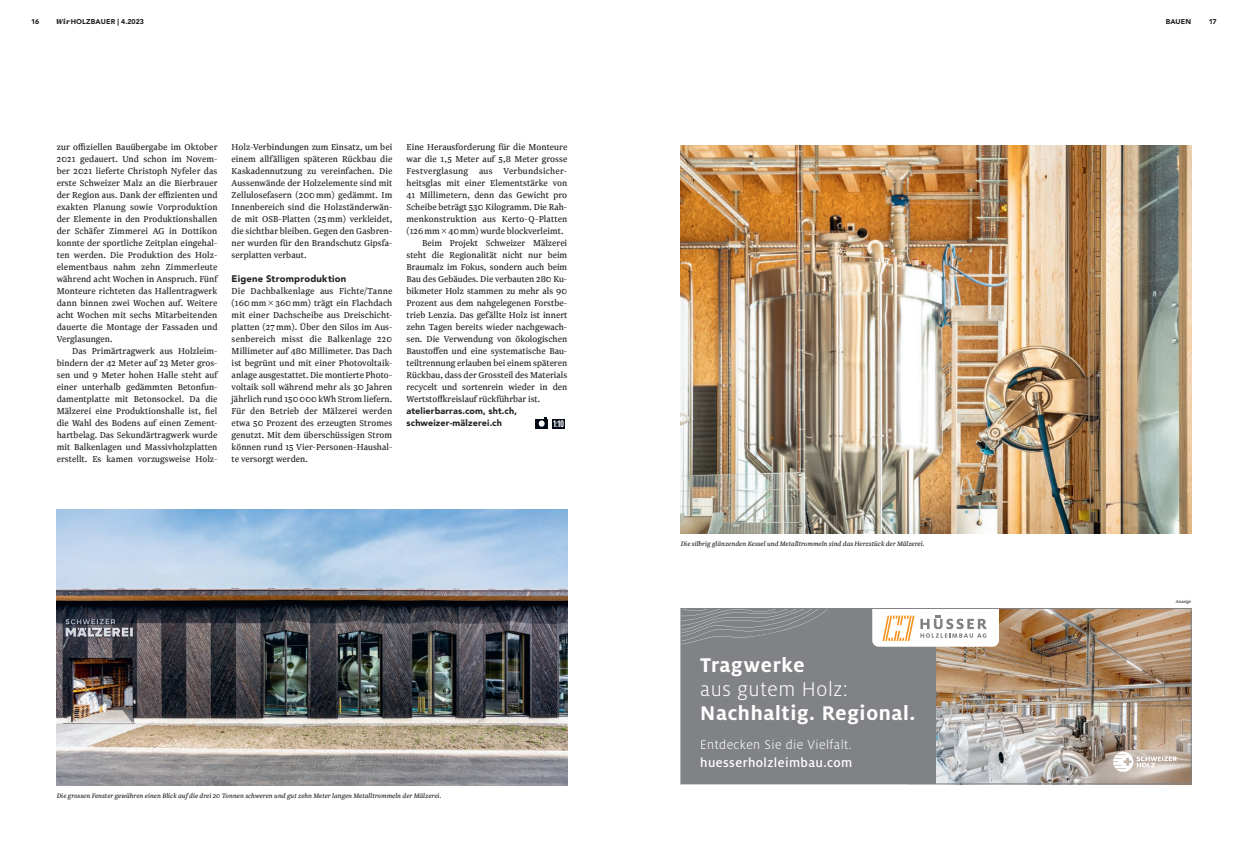
<style>
.page{position:relative;width:1248px;height:842px;background:#fff}
.page>*{position:absolute;margin:0;border:0;box-sizing:border-box;transform-origin:0 0}
.t1{font:700 22px "Milo OT";letter-spacing:.03em;color:#fff}
.t2{font:300 22px "Milo OT";letter-spacing:.03em;color:#fff}
.t3{font:300 14px "Milo OT";letter-spacing:.03em;color:#fff}
.t4{font:500 14px "Milo OT";letter-spacing:.03em;color:#fff}
.t5{font:10px/12px "Newzald";color:#231f20;text-align:justify}
.t6{font:10px "Newzald";letter-spacing:.025em;color:#231f20}
.t7{font:900 9.5px "Avenir LT Std";letter-spacing:.02em;color:#231f20}
.t8{font:700 condensed 9.5px "Univers LT";color:#fff;scale:.81 1}
.t9{font:900 9px/12px "Avenir LT Std";letter-spacing:.015em;color:#231f20}
.t10{font:italic 7.5px "Newzald";color:#231f20}
.t11{font:900 7px "Avenir LT Std";letter-spacing:.025em;color:#231f20}
.t12{font:italic 5px "Newzald";color:#231f20}
.s1{font-family:"Newzald";font-style:italic;font-size:8.2px}
.s2{font-family:"Avenir LT Std";font-weight:300}
</style>
<div class="page">
<img style="left:935px;top:610px;width:254px;height:172px">
<div style="left:681px;top:608px;width:254px;height:176px;background:#808285"></div>
<svg style="left:872px;top:610px;width:126px;height:37px"></svg>
<div style="left:681px;top:608px;width:510px;height:176px;border:1px solid #808285"></div>
<svg style="left:1112px;top:752px;width:64px;height:20px"></svg>
<svg style="left:680px;top:608px;width:179px;height:40px"></svg>
<img style="left:57px;top:510px;width:510px;height:276px">
<svg style="left:535px;top:419px;width:12px;height:9px"></svg>
<div style="left:538px;top:420px;width:6px;height:7px;background:#fff;border-radius:50%"></div>
<div style="left:552px;top:419px;width:13px;height:9px;background:#010915"></div>
<img style="left:680px;top:145px;width:511px;height:389px">
<p class="t11" style="left:31px;top:17px;width:10px">16</p>
<p class="t11" style="left:56px;top:17px;width:89px"><span class="s1">Wir</span>HOLZBAUER | 4.2023</p>
<p class="t11" style="left:1165px;top:17px;width:27px">BAUEN</p>
<p class="t11" style="left:1208px;top:17px;width:10px">17</p>
<p class="t5" style="left:57px;top:140px;width:162px">zur offiziellen Bauübergabe im Oktober 2021 gedauert. Und schon im Novem&shy;ber 2021 lieferte Christoph Nyfeler das erste Schweizer Malz an die Bierbrauer der Region aus. Dank der effizienten und exakten Planung sowie Vorproduktion der Elemente in den Produktionshallen der Schäfer Zimmerei AG in Dottikon konnte der sportliche Zeitplan eingehal&shy;ten werden. Die Produktion des Holz&shy;elementbaus nahm zehn Zimmerleute während acht Wochen in Anspruch. Fünf Monteure richteten das Hallentragwerk dann binnen zwei Wochen auf. Weitere acht Wochen mit sechs Mitarbeitenden dauerte die Montage der Fassaden und Verglasungen.</p>
<p class="t5" style="left:57px;top:344px;width:162px;text-indent:16px">Das Primärtragwerk aus Holzleim&shy;bindern der 42 Meter auf 23 Meter gros&shy;sen und 9 Meter hohen Halle steht auf einer unterhalb gedämmten Betonfun&shy;damentplatte mit Betonsockel. Da die Mälzerei eine Produktionshalle ist, fiel die Wahl des Bodens auf einen Zement&shy;hartbelag. Das Sekundärtragwerk wurde mit Balkenlagen und Massivholzplatten erstellt. Es kamen vorzugsweise Holz-</p>
<p class="t5" style="left:231px;top:140px;width:162px">Holz-Verbindungen zum Einsatz, um bei einem allfälligen späteren Rückbau die Kaskadennutzung zu vereinfachen. Die Aussenwände der Holzelemente sind mit Zellulosefasern (200 mm) gedämmt. Im Innenbereich sind die Holzständerwän&shy;de mit OSB-Platten (25 mm) verkleidet, die sichtbar bleiben. Gegen den Gasbren&shy;ner wurden für den Brandschutz Gipsfa&shy;serplatten verbaut.</p>
<p class="t7" style="left:231px;top:272px;width:116px">Eigene Stromproduktion</p>
<p class="t5" style="left:231px;top:284px;width:162px">Die Dachbalkenlage aus Fichte/Tanne (160 mm <span class="s2">×</span> 360 mm) trägt ein Flachdach mit einer Dachscheibe aus Dreischicht&shy;platten (27 mm). Über den Silos im Aus&shy;senbereich misst die Balkenlage 220<br>Millimeter auf 480 Millimeter. Das Dach ist begrünt und mit einer Photovoltaik&shy;anlage ausgestattet. Die montierte Photo&shy;voltaik soll während mehr als 30 Jahren jährlich rund 150 000 kWh Strom liefern.<br>Für den Betrieb der Mälzerei werden etwa 50 Prozent des erzeugten Stromes genutzt. Mit dem überschüssigen Strom können rund 15 Vier-Personen-Haushal&shy;te versorgt werden.</p>
<p class="t5" style="left:406px;top:140px;width:162px">Eine Herausforderung für die Monteure</p>
<p class="t5" style="left:406px;top:152px;width:162px">war die 1,5 Meter auf 5,8 Meter grosse</p>
<p class="t6" style="left:406px;top:164px;width:162px">Festverglasung aus Verbundsicher-</p>
<p class="t5" style="left:406px;top:176px;width:162px">heitsglas mit einer Elementstärke von</p>
<p class="t5" style="left:406px;top:188px;width:162px">41 Millimetern, denn das Gewicht pro</p>
<p class="t5" style="left:406px;top:200px;width:162px">Scheibe beträgt 530 Kilogramm. Die Rah-</p>
<p class="t5" style="left:406px;top:212px;width:162px">menkonstruktion aus Kerto-Q-Platten</p>
<p class="t5" style="left:406px;top:224px;width:158px">(126 mm <span class="s2">×</span> 40 mm) wurde blockverleimt.</p>
<p class="t5" style="left:422px;top:236px;width:147px">Beim Projekt Schweizer Mälzerei</p>
<p class="t5" style="left:406px;top:248px;width:162px">steht die Regionalität nicht nur beim</p>
<p class="t5" style="left:406px;top:260px;width:162px">Braumalz im Fokus, sondern auch beim</p>
<p class="t5" style="left:406px;top:272px;width:162px">Bau des Gebäudes. Die verbauten 280 Ku-</p>
<p class="t5" style="left:406px;top:284px;width:162px">bikmeter Holz stammen zu mehr als 90</p>
<p class="t5" style="left:406px;top:296px;width:162px">Prozent aus dem nahgelegenen Forstbe-</p>
<p class="t5" style="left:406px;top:308px;width:162px">trieb Lenzia. Das gefällte Holz ist innert</p>
<p class="t5" style="left:406px;top:320px;width:162px">zehn Tagen bereits wieder nachgewach-</p>
<p class="t5" style="left:406px;top:332px;width:162px">sen. Die Verwendung von ökologischen</p>
<p class="t5" style="left:406px;top:344px;width:162px">Baustoffen und eine systematische Bau-</p>
<p class="t5" style="left:406px;top:356px;width:162px">teiltrennung erlauben bei einem späteren</p>
<p class="t5" style="left:406px;top:368px;width:162px">Rückbau, dass der Grossteil des Materials</p>
<p class="t5" style="left:406px;top:380px;width:162px">recycelt und sortenrein wieder in den</p>
<p class="t5" style="left:406px;top:392px;width:135px">Wertstoffkreislauf rückführbar ist.</p>
<p class="t9" style="left:406px;top:404px;width:112px">atelierbarras.com, sht.ch, schweizer-mälzerei.ch</p>
<p class="t8" style="left:553px;top:418px;width:15px">1:10</p>
<p class="t10" style="left:57px;top:791px;width:386px">Die grossen Fenster gewähren einen Blick auf die drei 20 Tonnen schweren und gut zehn Meter langen Metalltrommeln der Mälzerei.</p>
<p class="t10" style="left:680px;top:539px;width:245px">Die silbrig glänzenden Kessel und Metalltrommeln sind das Herzstück der Mälzerei.</p>
<h1 class="t1" style="left:700px;top:653px;width:106px">Tragwerke</h1>
<h1 class="t2" style="left:700px;top:678px;width:149px">aus gutem Holz:</h1>
<h1 class="t1" style="left:700px;top:701px;width:217px">Nachhaltig. Regional.</h1>
<h2 class="t3" style="left:700px;top:737px;width:153px">Entdecken Sie die Vielfalt.</h2>
<h2 class="t4" style="left:700px;top:755px;width:154px">huesserholzleimbau.com</h2>
<p class="t12" style="left:1175px;top:598px;width:17px">Anzeige</p>
</div>
